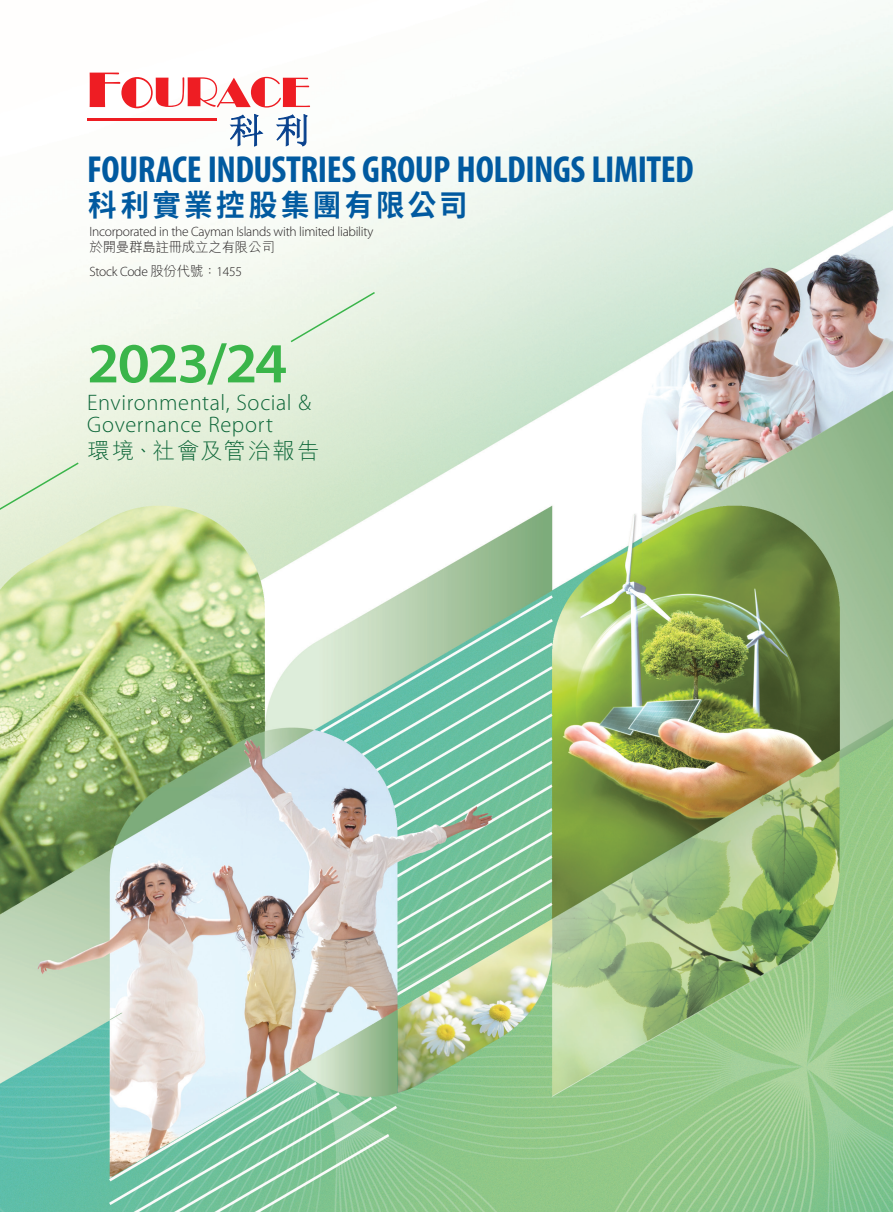
<style>
.page{position:relative;width:893px;height:1212px;background:#fff}
.page>*{position:absolute;margin:0;border:0;box-sizing:border-box;transform-origin:0 0}
.t1{font:600 57px "Myriad Pro";letter-spacing:-.035em;color:#3ab54a;scale:1.05 1}
.t2{font:700 condensed 37.8px "Myriad Pro";letter-spacing:-.015em;color:#015aa0}
.t3{font:700 30px "Noto Sans CJ Ktc";letter-spacing:.115em;color:#015aa0;scale:.95 1}
.t4{font:300 22.5px/22.8px "Myriad Pro";letter-spacing:.025em;color:#0c6638}
.t5{font:300 22.5px "M Hei HK";letter-spacing:.085em;color:#0c6638}
.t6{font:300 13.5px "Myriad Pro";letter-spacing:-.02em;color:#231f20}
.t7{font:300 13.5px "M Hei HK";letter-spacing:-.02em;color:#231f20}
.s1{font-family:"M Hei HK"}
</style>
<div class="page">
<img style="left:0;top:14px;width:893px;height:1198px">
<hr style="left:87px;top:118px;width:129px;height:2px;background:#ee1d23">
<svg style="left:230px;top:114px;width:78px;height:33px"></svg>
<svg style="left:90px;top:73px;width:220px;height:35px"></svg>
<div style="left:289px;top:291px;width:88px;height:53px;background:#eaf3e5"></div>
<div style="left:0;top:461px;width:80px;height:70px;background:#e6f0d9"></div>
<h2 class="t2" style="left:87px;top:145px;width:608px">FOURACE INDUSTRIES GROUP HOLDINGS LIMITED</h2>
<h3 class="t3" style="left:88px;top:188px;width:401px">科利實業控股集團有限公司</h3>
<p class="t6" style="left:89px;top:224px;width:285px">Incorporated in the Cayman Islands with limited liability</p>
<p class="t7" style="left:89px;top:240px;width:187px">於開曼群島註冊成立之有限公司</p>
<p class="t6" style="left:89px;top:263px;width:154px">Stock Code <span class="s1">股份代號：</span>1455</p>
<h1 class="t1" style="left:87px;top:327px;width:192px">2023/24</h1>
<h3 class="t4" style="left:87px;top:390px;width:225px">Environmental, Social &amp;<br>Governance Report</h3>
<h3 class="t5" style="left:87px;top:439px;width:234px">環境、社會及管治報告</h3>
</div>
